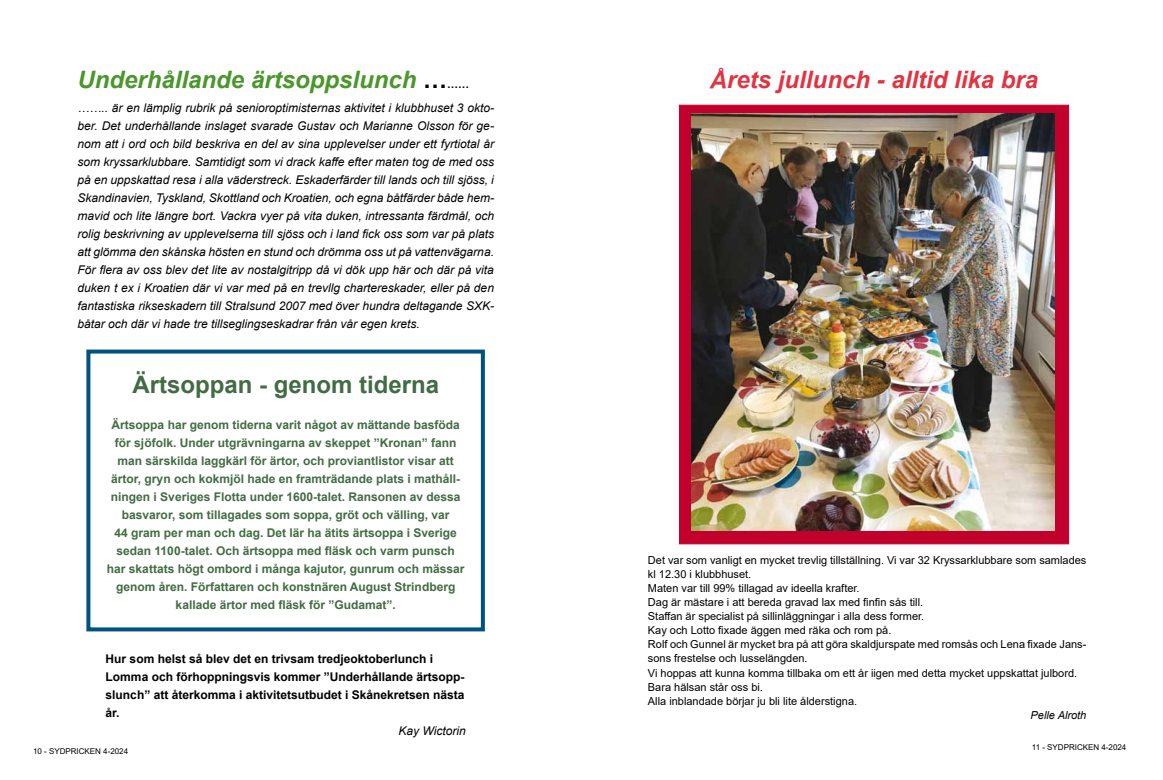
<style>
.page{position:relative;width:1163px;height:780px;background:#fff}
.page>*{position:absolute;margin:0;border:0;box-sizing:border-box;transform-origin:0 0}
.t1{font:italic 700 24px "Arial";color:#4a972b}
.t2{font:italic 700 24px "Arial";color:#e13440}
.t3{font:700 24px "Arial";color:#426c43}
.t4{font:italic 12px/18px "Arial";color:#000;text-align:justify}
.t5{font:700 12px/18px "Arial";color:#426c43;text-align:center}
.t6{font:700 12px/18px "Arial";color:#000}
.t7{font:11px/14px "Arial";color:#000}
.t8{font:italic 11px "Arial";color:#000}
.t9{font:8px "Arial";color:#000}
.s1{font-style:normal;color:#000}
.s2{font-style:normal;font-size:11px;color:#000}
</style>
<div class="page">
<div style="left:679px;top:105px;width:389px;height:439px;background:#c1002b;border:1px solid #c1002b"></div>
<div style="left:86px;top:349px;width:399px;height:282px;border:4px solid #00527f"></div>
<img style="left:691px;top:113px;width:363px;height:417px">
<h1 class="t1" style="left:77px;top:63px;width:393px">Underhållande ärtsoppslunch <span class="s1">…</span><span class="s2">……</span></h1>
<p class="t4" style="left:77px;top:99px;width:418px">…….. är en lämplig rubrik på senioroptimisternas aktivitet i klubbhuset 3 okto&shy;ber. Det underhållande inslaget svarade Gustav och Marianne Olsson för ge&shy;nom att i ord och bild beskriva en del av sina upplevelser under ett fyrtiotal år som kryssarklubbare. Samtidigt som vi drack kaffe efter maten tog de med oss på en uppskattad resa i alla väderstreck. Eskaderfärder till lands och till sjöss, i Skandinavien, Tyskland, Skottland och Kroatien, och egna båtfärder både hem&shy;mavid och lite längre bort. Vackra vyer på vita duken, intressanta färdmål, och rolig beskrivning av upplevelserna till sjöss och i land fick oss som var på plats att glömma den skånska hösten en stund och drömma oss ut på vattenvägarna.<br>För flera av oss blev det lite av nostalgitripp då vi dök upp här och där på vita duken t ex i Kroatien där vi var med på en trevllg chartereskader, eller på den fantastiska rikseskadern till Stralsund 2007 med över hundra deltagande SXK&shy;båtar och där vi hade tre tillseglingseskadrar från vår egen krets.</p>
<h1 class="t3" style="left:132px;top:368px;width:308px">Ärtsoppan - genom tiderna</h1>
<p class="t5" style="left:107px;top:416px;width:359px">Ärtsoppa har genom tiderna varit något av mättande basföda för sjöfolk. Under utgrävningarna av skeppet ”Kronan” fann man särskilda laggkärl för ärtor, och proviantlistor visar att ärtor, gryn och kokmjöl hade en framträdande plats i mathåll&shy;ningen i Sveriges Flotta under 1600-talet. Ransonen av dessa basvaror, som tillagades som soppa, gröt och välling, var<br>44 gram per man och dag. Det lär ha ätits ärtsoppa i Sverige sedan 1100-talet. Och ärtsoppa med fläsk och varm punsch har skattats högt ombord i många kajutor, gunrum och mässar genom åren. Författaren och konstnären August Strindberg kallade ärtor med fläsk för ”Gudamat”.</p>
<p class="t6" style="left:106px;top:650px;width:360px">Hur som helst så blev det en trivsam tredjeoktoberlunch i Lomma och förhoppningsvis kommer ”Underhållande ärtsopp&shy;slunch” att återkomma i aktivitetsutbudet i Skånekretsen nästa år.</p>
<p class="t4" style="left:398px;top:722px;width:69px">Kay Wictorin</p>
<p class="t9" style="left:33px;top:745px;width:97px">10 - SYDPRICKEN 4-2024</p>
<h1 class="t2" style="left:709px;top:63px;width:330px">Årets jullunch - alltid lika bra</h1>
<p class="t7" style="left:648px;top:553px;width:440px">Det var som vanligt en mycket trevlig tillställning. Vi var 32 Kryssarklubbare som samlades kl 12.30 i klubbhuset.<br>Maten var till 99% tillagad av ideella krafter.<br>Dag är mästare i att bereda gravad lax med finfin sås till.<br>Staffan är specialist på sillinläggningar i alla dess former.<br>Kay och Lotto fixade äggen med räka och rom på.<br>Rolf och Gunnel är mycket bra på att göra skaldjurspate med romsås och Lena fixade Jans&shy;sons frestelse och lusselängden.<br>Vi hoppas att kunna komma tillbaka om ett år iigen med detta mycket uppskattat julbord.<br>Bara hälsan står oss bi.<br>Alla inblandade börjar ju bli lite ålderstigna.</p>
<p class="t8" style="left:1030px;top:707px;width:57px">Pelle Alroth</p>
<p class="t9" style="left:1031px;top:741px;width:96px">11 - SYDPRICKEN 4-2024</p>
</div>
